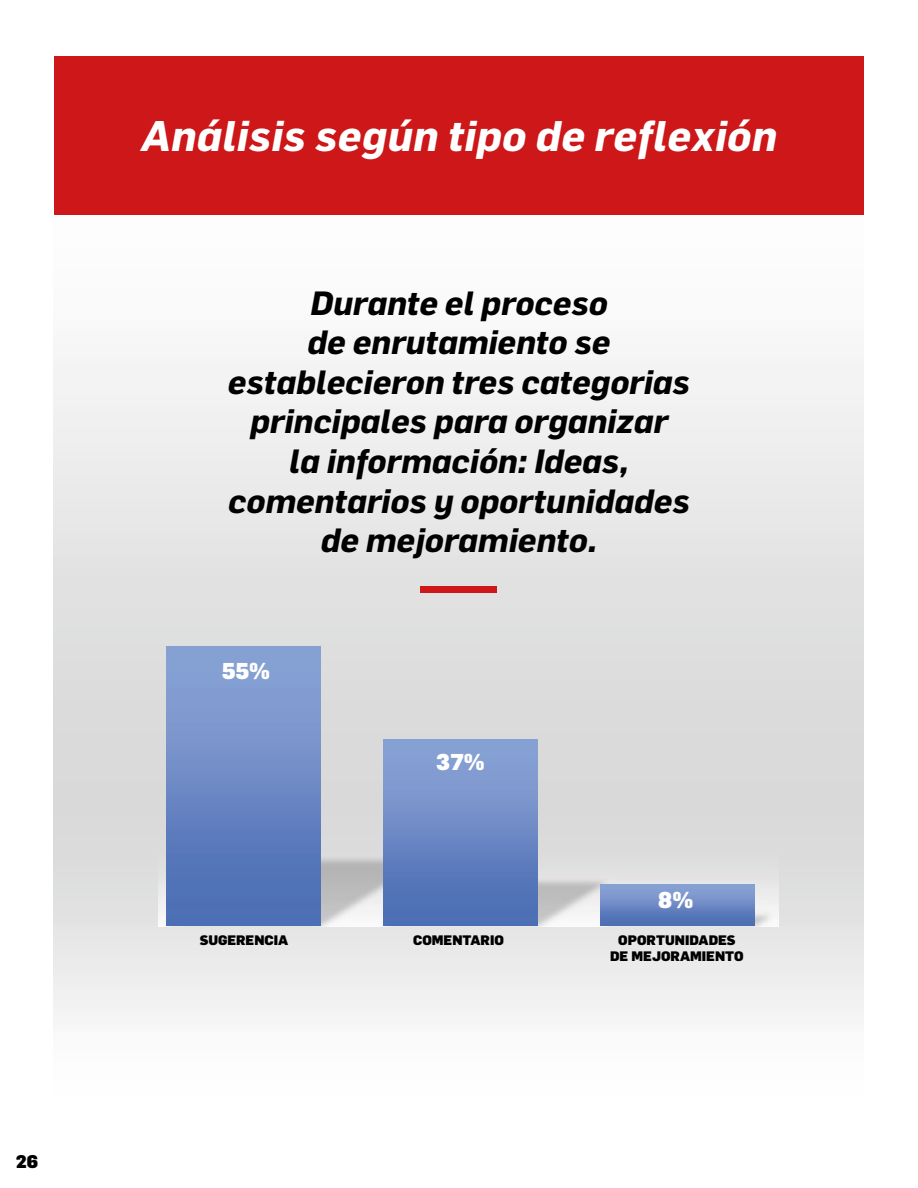
<style>
.page{position:relative;width:918px;height:1188px;background:#fff}
.page>*{position:absolute;margin:0;border:0;box-sizing:border-box;transform-origin:0 0}
.t1{font:italic 700 42px "Flama";letter-spacing:.01em;color:#fff}
.t2{font:italic 700 33px/39.6px "Flama";color:#000;text-align:center}
.t3{font:900 22.5px "Flama";color:#fff}
.t4{font:900 18px "Flama";color:#000}
.t5{font:900 13.5px/16.2px "Flama";color:#000;text-align:center}
</style>
<div class="page">
<img style="left:54px;top:361px;width:809px;height:654px">
<div style="left:54px;top:56px;width:810px;height:159px;background:#cd1719"></div>
<img style="left:158px;top:853px;width:620px;height:74px">
<img style="left:167px;top:646px;width:153px;height:279px">
<img style="left:384px;top:739px;width:154px;height:186px">
<img style="left:600px;top:884px;width:155px;height:42px">
<div style="left:421px;top:586px;width:76px;height:7px;background:#cd1719"></div>
<p class="t4" style="left:16px;top:1150px;width:24px">26</p>
<p class="t1" style="left:141px;top:110px;width:638px">Análisis según tipo de reflexión</p>
<p class="t2" style="left:228px;top:282px;width:464px">Durante el proceso<br>de enrutamiento se establecieron tres categorias principales para organizar<br>la información: Ideas, comentarios y oportunidades de mejoramiento.</p>
<p class="t3" style="left:222px;top:657px;width:50px">55%</p>
<p class="t3" style="left:436px;top:748px;width:50px">37%</p>
<p class="t3" style="left:658px;top:886px;width:37px">8%</p>
<p class="t5" style="left:200px;top:932px;width:90px">SUGERENCIA</p>
<p class="t5" style="left:413px;top:932px;width:92px">COMENTARIO</p>
<p class="t5" style="left:610px;top:932px;width:135px">OPORTUNIDADES<br>DE MEJORAMIENTO</p>
</div>
